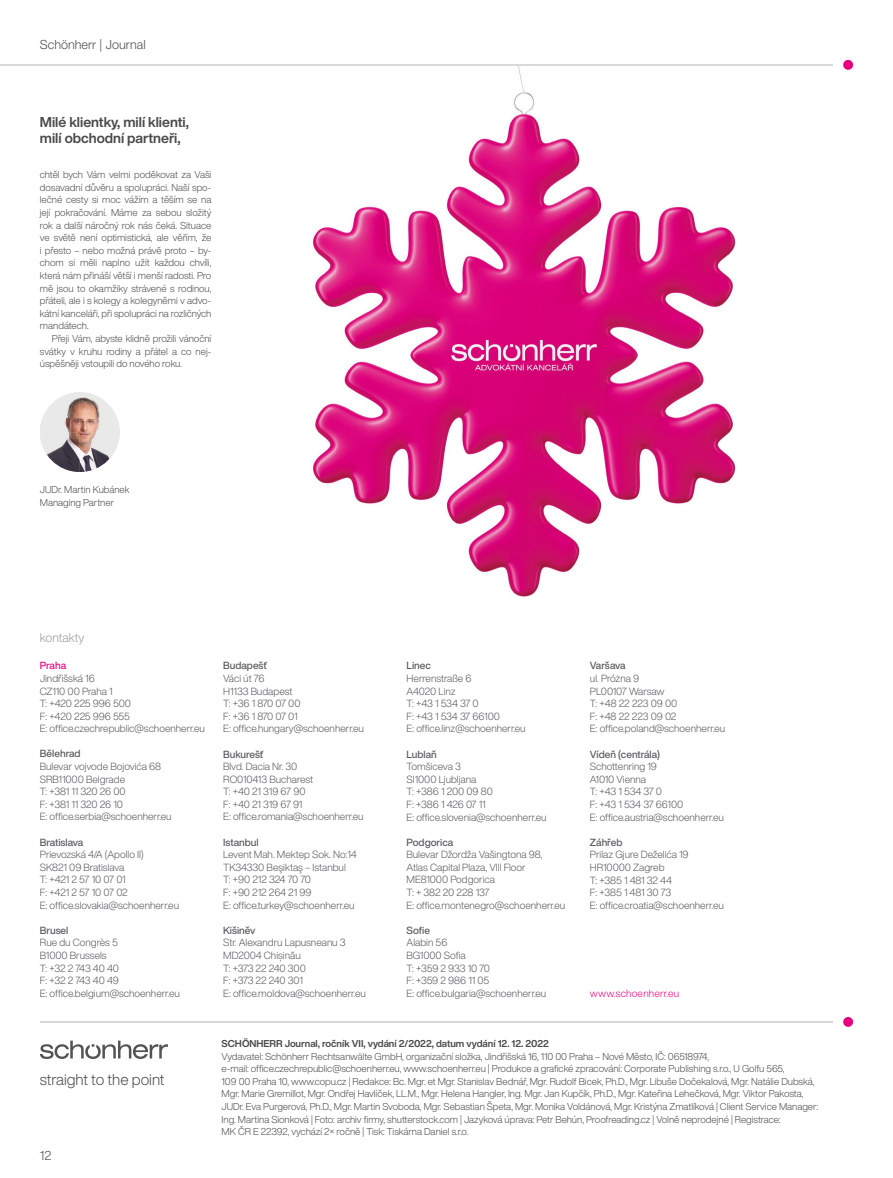
<style>
.page{position:relative;width:893px;height:1178px;background:#fff}
.page>*{position:absolute;margin:0;border:0;box-sizing:border-box;transform-origin:0 0}
.t1{font:300 15.45px "Helvetica Now Display";color:#4a4a49}
.t2{font:700 13.95px/15.4px "Helvetica Now Display";color:#4a4a49}
.t3{font:300 12.6px "Helvetica Neue LT Pro";color:#535352}
.t4{font:300 12.6px "Helvetica Now Display";color:#4a4a49}
.t5{font:300 12.38px "Helvetica Now Display";letter-spacing:-.01em;color:#999a9b}
.t6{font:300 10.2px/12.6px "Helvetica Now Display";color:#555759}
.t7{font:500 10.2px "Helvetica Now Display";color:#555759}
.t8{font:300 10.2px "Helvetica Now Display";letter-spacing:.02em;color:#e6007d}
.t9{font:500 10.2px "Helvetica Now Display";letter-spacing:-.025em;color:#555759}
.t10{font:500 10.2px "Helvetica Now Display";letter-spacing:-.01em;color:#e6007d}
.t11{font:300 9.82px/12.6px "Helvetica Now Display";color:#4a4a49;text-align:justify}
.t12{font:700 9.82px "Helvetica Now Display";color:#4a4a49}
</style>
<div class="page">
<img style="left:312px;top:66px;width:541px;height:531px">
<hr style="left:0;top:64px;width:832px;height:2px;background:#d9d7d7">
<hr style="left:40px;top:1021px;width:792px;height:1px;background:#d9d7d7">
<svg style="left:40px;top:1040px;width:128px;height:19px"></svg>
<div style="left:843px;top:1017px;width:10px;height:9px;background:#e6007d;border-radius:50%"></div>
<div style="left:843px;top:60px;width:10px;height:10px;background:#e6007d;border-radius:50%"></div>
<img style="left:40px;top:392px;width:80px;height:80px">
<p class="t3" style="left:40px;top:36px;width:107px">Schönherr | Journal</p>
<h2 class="t2" style="left:40px;top:115px;width:150px">Milé klientky, milí klienti, milí obchodní partneři,</h2>
<p class="t11" style="left:40px;top:168px;width:173px">chtěl bych Vám velmi poděkovat za Vaši dosavadní důvěru a spolupráci. Naší spo&shy;lečné cesty si moc vážím a těším se na její pokračování. Máme za sebou složitý rok a další náročný rok nás čeká. Situace ve světě není optimistická, ale věřím, že i přesto – nebo možná právě proto – by&shy;chom si měli naplno užít každou chvíli, která nám přináší větší i menší radosti. Pro mě jsou to okamžiky strávené s rodinou, přáteli, ale i s kolegy a kolegyněmi v advo&shy;kátní kanceláři, při spolupráci na rozličných mandátech.</p>
<p class="t11" style="left:40px;top:332px;width:173px;text-indent:12px">Přeji Vám, abyste klidně prožili vánoční svátky v kruhu rodiny a přátel a co nej&shy;úspěšněji vstoupili do nového roku.</p>
<p class="t11" style="left:40px;top:483px;width:91px">JUDr. Martin Kubánek<br>Managing Partner</p>
<p class="t5" style="left:40px;top:629px;width:46px">kontakty</p>
<p class="t10" style="left:40px;top:658px;width:28px">Praha</p>
<p class="t6" style="left:40px;top:672px;width:166px">Jindřišská 16<br>CZ110 00 Praha 1<br>T: +420 225 996 500<br>F: +420 225 996 555<br>E: office.czechrepublic@schoenherr.eu</p>
<p class="t7" style="left:40px;top:746px;width:42px">Bělehrad</p>
<p class="t6" style="left:40px;top:760px;width:133px">Bulevar vojvode Bojovića 68<br>SRB11000 Belgrade<br>T: +381 11 320 26 00<br>F: +381 11 320 26 10<br>E: office.serbia@schoenherr.eu</p>
<p class="t7" style="left:40px;top:835px;width:45px">Bratislava</p>
<p class="t6" style="left:40px;top:848px;width:141px">Prievozská 4/A (Apollo II)<br>SK821 09 Bratislava<br>T: +421 2 57 10 07 01<br>F: +421 2 57 10 07 02<br>E: office.slovakia@schoenherr.eu</p>
<p class="t7" style="left:40px;top:923px;width:30px">Brusel</p>
<p class="t6" style="left:40px;top:936px;width:141px">Rue du Congrès 5<br>B1000 Brussels<br>T: +32 2 743 40 40<br>F: +32 2 743 40 49<br>E: office.belgium@schoenherr.eu</p>
<h1 class="t1" style="left:40px;top:1068px;width:126px">straight to the point</h1>
<p class="t4" style="left:40px;top:1146px;width:13px">12</p>
<p class="t7" style="left:223px;top:658px;width:45px">Budapešť</p>
<p class="t6" style="left:223px;top:672px;width:142px">Váci út 76<br>H1133 Budapest<br>T: +36 1 870 07 00<br>F: +36 1 870 07 01<br>E: office.hungary@schoenherr.eu</p>
<p class="t7" style="left:223px;top:747px;width:42px">Bukurešť</p>
<p class="t6" style="left:223px;top:760px;width:142px">Blvd. Dacia Nr. 30<br>RO010413 Bucharest<br>T: +40 21 319 67 90<br>F: +40 21 319 67 91<br>E: office.romania@schoenherr.eu</p>
<p class="t7" style="left:223px;top:835px;width:37px">Istanbul</p>
<p class="t6" style="left:223px;top:848px;width:135px">Levent Mah. Mektep Sok. No:14<br>TK34330 Beşiktaş – Istanbul<br>T: +90 212 324 70 70<br>F: +90 212 264 21 99<br>E: office.turkey@schoenherr.eu</p>
<p class="t7" style="left:223px;top:923px;width:34px">Kišiněv</p>
<p class="t6" style="left:223px;top:936px;width:144px">Str. Alexandru Lapusneanu 3<br>MD2004 Chișinău<br>T: +373 22 240 300<br>F: +373 22 240 301<br>E: office.moldova@schoenherr.eu</p>
<p class="t7" style="left:406px;top:658px;width:26px">Linec</p>
<p class="t6" style="left:406px;top:672px;width:121px">Herrenstraße 6<br>A4020 Linz<br>T: +43 1 534 37 0<br>F: +43 1 534 37 66100<br>E: office.linz@schoenherr.eu</p>
<p class="t7" style="left:406px;top:747px;width:32px">Lublaň</p>
<p class="t6" style="left:406px;top:760px;width:141px">Tomšiceva 3<br>SI1000 Ljubljana<br>T: +386 1 200 09 80<br>F: +386 1 426 07 11<br>E: office.slovenia@schoenherr.eu</p>
<p class="t7" style="left:406px;top:835px;width:48px">Podgorica</p>
<p class="t6" style="left:406px;top:848px;width:160px">Bulevar Džordža Vašingtona 98,<br>Atlas Capital Plaza, VIII Floor<br>ME81000 Podgorica<br>T: + 382 20 228 137<br>E: office.montenegro@schoenherr.eu</p>
<p class="t7" style="left:406px;top:923px;width:25px">Sofie</p>
<p class="t6" style="left:406px;top:936px;width:141px">Alabin 56<br>BG1000 Sofia<br>T: +359 2 933 10 70<br>F: +359 2 986 11 05<br>E: office.bulgaria@schoenherr.eu</p>
<p class="t9" style="left:590px;top:658px;width:37px">Varšava</p>
<p class="t6" style="left:590px;top:672px;width:137px">ul. Próżna 9<br>PL00107 Warsaw<br>T: +48 22 223 09 00<br>F: +48 22 223 09 02<br>E: office.poland@schoenherr.eu</p>
<p class="t7" style="left:590px;top:747px;width:72px">Vídeň (centrála)</p>
<p class="t6" style="left:590px;top:760px;width:135px">Schottenring 19<br>A1010 Vienna<br>T: +43 1 534 37 0<br>F: +43 1 534 37 66100<br>E: office.austria@schoenherr.eu</p>
<p class="t7" style="left:590px;top:835px;width:34px">Záhřeb</p>
<p class="t6" style="left:590px;top:848px;width:135px">Prilaz Gjure Deželića 19<br>HR10000 Zagreb<br>T: +385 1 481 32 44<br>F: +385 1 481 30 73<br>E: office.croatia@schoenherr.eu</p>
<p class="t8" style="left:590px;top:986px;width:91px">www.schoenherr.eu</p>
<p class="t12" style="left:222px;top:1036px;width:329px">SCHÖNHERR Journal, ročník VII, vydání 2/2022, datum vydání 12. 12. 2022</p>
<p class="t11" style="left:222px;top:1049px;width:598px;text-align:left">Vydavatel: Schönherr Rechtsanwälte GmbH, organizační složka, Jindřišská 16, 110 00 Praha – Nové Město, IČ: 06518974,<br>e-mail: office.czechrepublic@schoenherr.eu, www.schoenherr.eu | Produkce a grafické zpracování: Corporate Publishing s.r.o., U Golfu 565,<br>109 00 Praha 10, www.copu.cz | Redakce: Bc. Mgr. et Mgr. Stanislav Bednář, Mgr. Rudolf Bicek, Ph.D., Mgr. Libuše Dočekalová, Mgr. Natálie Dubská, Mgr. Marie Gremillot, Mgr. Ondřej Havlíček, LL.M., Mgr. Helena Hangler, Ing. Mgr. Jan Kupčík, Ph.D., Mgr. Kateřina Lehečková, Mgr. Viktor Pakosta, JUDr. Eva Purgerová, Ph.D., Mgr. Martin Svoboda, Mgr. Sebastian Špeta, Mgr. Monika Voldánová, Mgr. Kristýna Zmatlíková | Client Service Manager:<br>Ing. Martina Sionková | Foto: archiv firmy, shutterstock.com | Jazyková úprava: Petr Behún, Proofreading.cz | Volně neprodejné | Registrace:<br>MK ČR E 22392, vychází 2× ročně | Tisk: Tiskárna Daniel s.r.o.</p>
</div>
